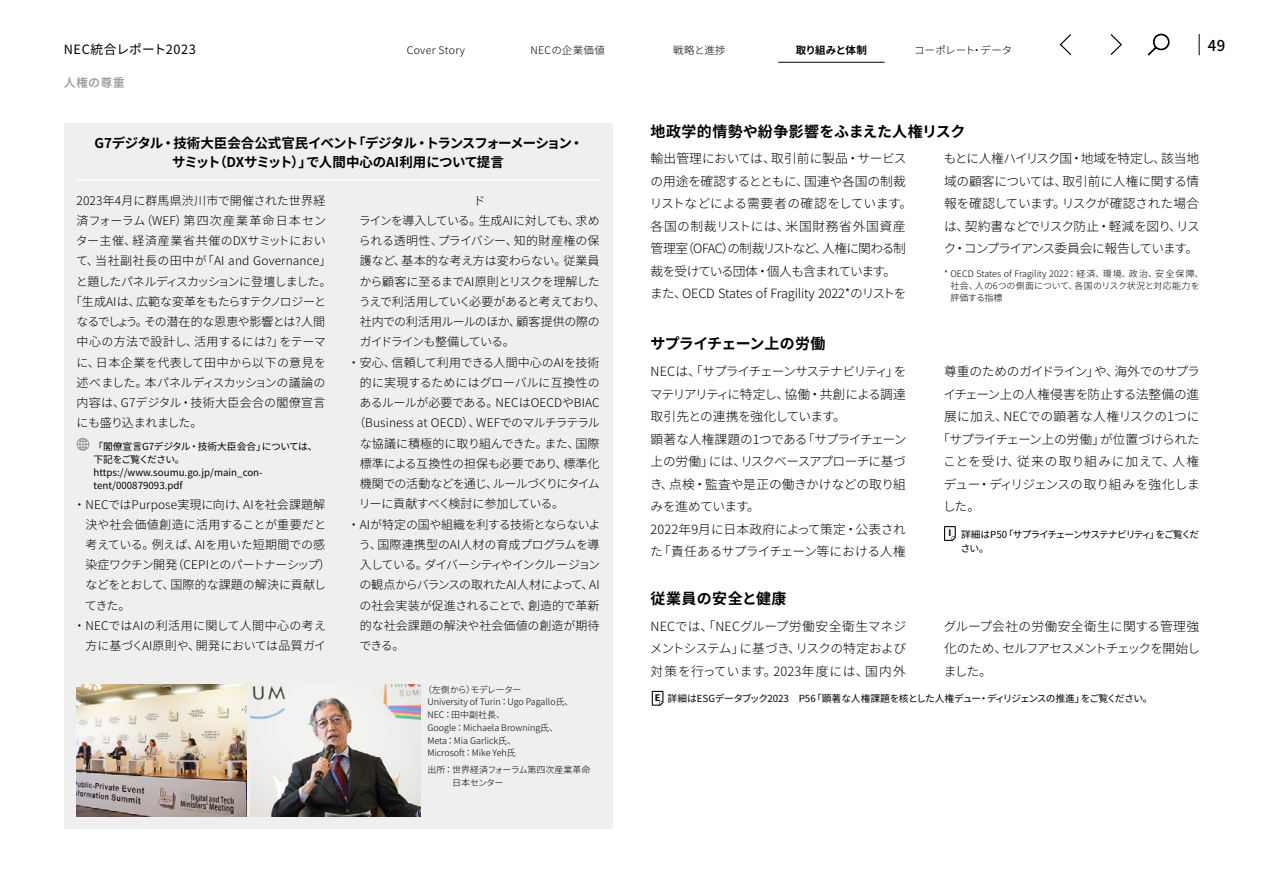
<style>
.page{position:relative;width:1263px;height:893px;background:#fff}
.page>*{position:absolute;margin:0;border:0;box-sizing:border-box;transform-origin:0 0}
.t1{font:700 15px "Noto Sans CJ Kjp";letter-spacing:.01em;color:#000}
.t2{font:700 15px "Noto Sans CJ Kjp";letter-spacing:-.035em;color:#000}
.t3{font:700 15px "Noto Sans CJ Kjp";letter-spacing:.03em;color:#000}
.t4{font:500 15px "Noto Sans CJ Kjp";color:#000}
.t5{font:700 13.5px/19.5px "Noto Sans CJ Kjp";letter-spacing:-.045em;color:#000;text-align:center}
.t6{font:300 12.75px/22.5px "Noto Sans CJ Kjp";letter-spacing:-.025em;color:#000;text-align:justify}
.t7{font:300 12.75px "Noto Sans CJ Kjp";letter-spacing:-.045em;color:#000}
.t8{font:300 12.75px "Noto Sans CJ Kjp";letter-spacing:.01em;color:#000}
.t9{font:300 12.75px "Noto Sans CJ Kjp";letter-spacing:.065em;color:#000}
.t10{font:12.75px "Noto Sans CJ Kjp";letter-spacing:.05em;color:#000}
.t11{font:300 12px "Noto Sans CJ Kjp";letter-spacing:-.01em;color:#000}
.t12{font:300 12px "Noto Sans CJ Kjp";letter-spacing:.01em;color:#000}
.t13{font:300 12px "Noto Sans CJ Kjp";letter-spacing:-.035em;color:#000}
.t14{font:300 12px "Noto Sans CJ Kjp";letter-spacing:.015em;color:#000}
.t15{font:300 12px "Noto Sans CJ Kjp";letter-spacing:-.07em;color:#000}
.t16{font:300 12px "Noto Sans CJ Kjp";letter-spacing:-.04em;color:#000}
.t17{font:300 12px "Noto Sans CJ Kjp";letter-spacing:-.065em;color:#000}
.t18{font:300 12px "Noto Sans CJ Kjp";letter-spacing:-.03em;color:#000}
.t19{font:300 12px "Noto Sans CJ Kjp";letter-spacing:.025em;color:#000}
.t20{font:300 12px "Noto Sans CJ Kjp";letter-spacing:.09em;color:#000}
.t21{font:300 12px "Noto Sans CJ Kjp";letter-spacing:-.085em;color:#000}
.t22{font:300 12px "Noto Sans CJ Kjp";letter-spacing:-.045em;color:#000}
.t23{font:500 12px "Noto Sans CJ Kjp";letter-spacing:.02em;color:#949495}
.t24{font:300 10.5px "Noto Sans CJ Kjp";letter-spacing:.03em;color:#000}
.t25{font:300 10.5px "Noto Sans CJ Kjp";letter-spacing:-.005em;color:#000}
.t26{font:700 10.5px "Noto Sans CJ Kjp";letter-spacing:-.055em;color:#000}
.t27{font:9.75px/14px "Noto Sans CJ Kjp";letter-spacing:-.02em;color:#000}
.t28{font:9.75px/12.8px "Noto Sans CJ Kjp";color:#000}
.t29{font:9.75px/14px "Noto Sans CJ Kjp";letter-spacing:-.105em;color:#000}
.t30{font:300 9px/12.8px "Noto Sans CJ Kjp";color:#000}
.s1{font-weight:700;font-size:9px}
</style>
<div class="page">
<svg style="left:944px;top:526px;width:12px;height:15px"></svg>
<svg style="left:652px;top:691px;width:11px;height:15px"></svg>
<div style="left:64px;top:123px;width:548px;height:706px;background:#efefef"></div>
<hr style="left:77px;top:180px;width:523px;height:1px;background:#fff">
<svg style="left:77px;top:438px;width:12px;height:13px"></svg>
<img style="left:77px;top:685px;width:170px;height:131px">
<img style="left:251px;top:685px;width:170px;height:131px">
<svg style="left:1147px;top:33px;width:23px;height:23px"></svg>
<svg style="left:1059px;top:34px;width:12px;height:21px"></svg>
<svg style="left:1110px;top:34px;width:12px;height:21px"></svg>
<svg style="left:1199px;top:34px;width:1px;height:21px"></svg>
<hr style="left:778px;top:62px;width:106px;height:1px;background:#000">
<p class="t10" style="left:64px;top:42px;width:134px">NEC統合レポート2023</p>
<p class="t23" style="left:64px;top:76px;width:63px">人権の尊重</p>
<p class="t24" style="left:407px;top:45px;width:60px">Cover Story</p>
<p class="t24" style="left:530px;top:45px;width:76px">NECの企業価値</p>
<p class="t24" style="left:673px;top:45px;width:54px">戦略と進捗</p>
<p class="t26" style="left:796px;top:45px;width:73px">取り組みと体制</p>
<p class="t25" style="left:914px;top:45px;width:100px">コーポレート・データ</p>
<p class="t4" style="left:1208px;top:37px;width:19px">49</p>
<p class="t5" style="left:94px;top:134px;width:490px">G7デジタル・技術大臣会合公式官民イベント「デジタル・トランスフォーメーション・サミット（DXサミット）」で人間中心のAI利用について提言</p>
<p class="t12" style="left:77px;top:194px;width:250px">2023年4月に群馬県渋川市で開催された世界経</p>
<p class="t20" style="left:77px;top:214px;width:251px">済フォーラム（WEF）第四次産業革命日本セン</p>
<p class="t14" style="left:76px;top:234px;width:251px">ター主催、経済産業省共催のDXサミットにおい</p>
<p class="t12" style="left:76px;top:254px;width:257px">て、当社副社長の田中が「AI and Governance」</p>
<p class="t15" style="left:76px;top:275px;width:257px">と題したパネルディスカッションに登壇しました。</p>
<p class="t13" style="left:70px;top:295px;width:258px">「生成AIは、広範な変革をもたらすテクノロジーと</p>
<p class="t16" style="left:77px;top:315px;width:250px">なるでしょう。その潜在的な恩恵や影響とは?人間</p>
<p class="t12" style="left:77px;top:335px;width:251px">中心の方法で設計し、活用するには?」をテーマ</p>
<p class="t19" style="left:76px;top:355px;width:251px">に、日本企業を代表して田中から以下の意見を</p>
<p class="t13" style="left:77px;top:376px;width:250px">述べました。本パネルディスカッションの議論の</p>
<p class="t19" style="left:77px;top:396px;width:250px">内容は、G7デジタル・技術大臣会合の閣僚宣言</p>
<p class="t16" style="left:76px;top:416px;width:128px">にも盛り込まれました。</p>
<p class="t27" style="left:94px;top:439px;width:226px">「閣僚宣言G7デジタル・技術大臣会合」については、下記をご覧ください。</p>
<p class="t28" style="left:94px;top:466px;width:171px">https://www.soumu.go.jp/main_con&shy;tent/000879093.pdf</p>
<p class="t12" style="left:74px;top:497px;width:253px">・ NECではPurpose実現に向け、AIを社会課題解</p>
<p class="t14" style="left:85px;top:518px;width:242px">決や社会価値創造に活用することが重要だと</p>
<p class="t11" style="left:85px;top:538px;width:241px">考えている。例えば、AIを用いた短期間での感</p>
<p class="t13" style="left:85px;top:558px;width:247px">染症ワクチン開発（CEPIとのパートナーシップ）</p>
<p class="t11" style="left:85px;top:578px;width:242px">などをとおして、国際的な課題の解決に貢献し</p>
<p class="t11" style="left:85px;top:599px;width:47px">てきた。</p>
<p class="t14" style="left:74px;top:619px;width:254px">・ NECではAIの利活用に関して人間中心の考え</p>
<p class="t11" style="left:85px;top:639px;width:242px">方に基づくAI原則や、開発においては品質ガイ</p>
<p class="t11" style="left:473px;top:193px;width:13px">ド</p>
<p class="t17" style="left:359px;top:214px;width:242px">ラインを導入している。生成AIに対しても、求め</p>
<p class="t11" style="left:359px;top:234px;width:242px">られる透明性、プライバシー、知的財産権の保</p>
<p class="t11" style="left:360px;top:254px;width:241px">護など、基本的な考え方は変わらない。従業員</p>
<p class="t16" style="left:360px;top:274px;width:242px">から顧客に至るまでAI原則とリスクを理解した</p>
<p class="t17" style="left:359px;top:295px;width:248px">うえで利活用していく必要があると考えており、</p>
<p class="t18" style="left:360px;top:315px;width:242px">社内での利活用ルールのほか、顧客提供の際の</p>
<p class="t15" style="left:360px;top:335px;width:157px">ガイドラインも整備している。</p>
<p class="t11" style="left:348px;top:355px;width:253px">・ 安心、信頼して利用できる人間中心のAIを技術</p>
<p class="t12" style="left:360px;top:376px;width:242px">的に実現するためにはグローバルに互換性の</p>
<p class="t11" style="left:360px;top:396px;width:242px">あるルールが必要である。NECはOECDやBIAC</p>
<p class="t12" style="left:354px;top:416px;width:248px">（Business at OECD）、WEFでのマルチラテラル</p>
<p class="t11" style="left:360px;top:436px;width:241px">な協議に積極的に取り組んできた。また、国際</p>
<p class="t11" style="left:360px;top:457px;width:241px">標準による互換性の担保も必要であり、標準化</p>
<p class="t15" style="left:360px;top:477px;width:242px">機関での活動などを通じ、ルールづくりにタイム</p>
<p class="t22" style="left:359px;top:497px;width:207px">リーに貢献すべく検討に参加している。</p>
<p class="t18" style="left:348px;top:517px;width:254px">・ AIが特定の国や組織を利する技術とならないよ</p>
<p class="t11" style="left:359px;top:538px;width:242px">う、国際連携型のAI人材の育成プログラムを導</p>
<p class="t21" style="left:360px;top:558px;width:242px">入している。ダイバーシティやインクルージョン</p>
<p class="t11" style="left:360px;top:578px;width:242px">の観点からバランスの取れたAI人材によって、AI</p>
<p class="t11" style="left:360px;top:598px;width:242px">の社会実装が促進されることで、創造的で革新</p>
<p class="t12" style="left:360px;top:619px;width:241px">的な社会課題の解決や社会価値の創造が期待</p>
<p class="t11" style="left:359px;top:639px;width:46px">できる。</p>
<p class="t30" style="left:427px;top:683px;width:148px;text-indent:-4px">（左側から）モデレーター　<br>University of Turin：Ugo Pagallo氏、<br>NEC：田中副社長、<br>Google：Michaela Browning氏、<br>Meta：Mia Garlick氏、<br>Microsoft：Mike Yeh氏</p>
<p class="t30" style="left:452px;top:764px;width:140px;text-indent:-25px">出所：世界経済フォーラム第四次産業革命日本センター</p>
<p class="t1" style="left:651px;top:123px;width:316px">地政学的情勢や紛争影響をふまえた人権リスク</p>
<p class="t6" style="left:650px;top:148px;width:264px;text-align:left">輸出管理においては、取引前に製品・サービスの用途を確認するとともに、国連や各国の制裁リストなどによる需要者の確認をしています。各国の制裁リストには、米国財務省外国資産管理室（OFAC）の制裁リストなど、人権に関わる制裁を受けている団体・個人も含まれています。<br>また、OECD States of Fragility 2022*のリストを</p>
<p class="t6" style="left:944px;top:148px;width:258px">もとに人権ハイリスク国・地域を特定し、該当地域の顧客については、取引前に人権に関する情報を確認しています。リスクが確認された場合は、契約書などでリスク防止・軽減を図り、リスク・コンプライアンス委員会に報告しています。</p>
<p class="t30" style="left:950px;top:268px;width:255px;line-height:12px;text-indent:-6px">* OECD States of Fragility 2022：経済、環境、政治、安全保障、社会、人の6つの側面について、各国のリスク状況と対応能力を評価する指標</p>
<p class="t2" style="left:650px;top:335px;width:176px">サプライチェーン上の労働</p>
<p class="t6" style="left:650px;top:360px;width:258px;text-align:left">NECは、「サプライチェーンサステナビリティ」をマテリアリティに特定し、協働・共創による調達取引先との連携を強化しています。<br>顕著な人権課題の1つである「サプライチェーン上の労働」には、リスクベースアプローチに基づき、点検・監査や是正の働きかけなどの取り組みを進めています。<br>2022年9月に日本政府によって策定・公表された「責任あるサプライチェーン等における人権</p>
<p class="t7" style="left:944px;top:364px;width:257px">尊重のためのガイドライン」や、海外でのサプラ</p>
<p class="t6" style="left:943px;top:383px;width:257px">イチェーン上の人権侵害を防止する法整備の進</p>
<p class="t8" style="left:944px;top:409px;width:257px">展に加え、NECでの顕著な人権リスクの1つに</p>
<p class="t7" style="left:937px;top:432px;width:264px">「サプライチェーン上の労働」が位置づけられた</p>
<p class="t9" style="left:943px;top:454px;width:258px">ことを受け、従来の取り組みに加えて、人権</p>
<p class="t6" style="left:944px;top:473px;width:258px">デュー・ディリジェンスの取り組みを強化しま</p>
<p class="t6" style="left:943px;top:495px;width:39px">した。</p>
<p class="t29" style="left:961px;top:527px;width:240px;text-indent:-12px"><span class="s1">I</span> 詳細はP50「サプライチェーンサステナビリティ」をご覧ください。</p>
<p class="t3" style="left:651px;top:590px;width:137px">従業員の安全と健康</p>
<p class="t6" style="left:650px;top:615px;width:258px">NECでは、「NECグループ労働安全衛生マネジメントシステム」に基づき、リスクの特定および対策を行っています。2023年度には、国内外</p>
<p class="t6" style="left:944px;top:615px;width:258px">グループ会社の労働安全衛生に関する管理強化のため、セルフアセスメントチェックを開始しました。</p>
<p class="t27" style="left:655px;top:692px;width:499px"><span class="s1">E</span> 詳細はESGデータブック2023　P56「顕著な人権課題を核とした人権デュー・ディリジェンスの推進」をご覧ください。</p>
</div>
